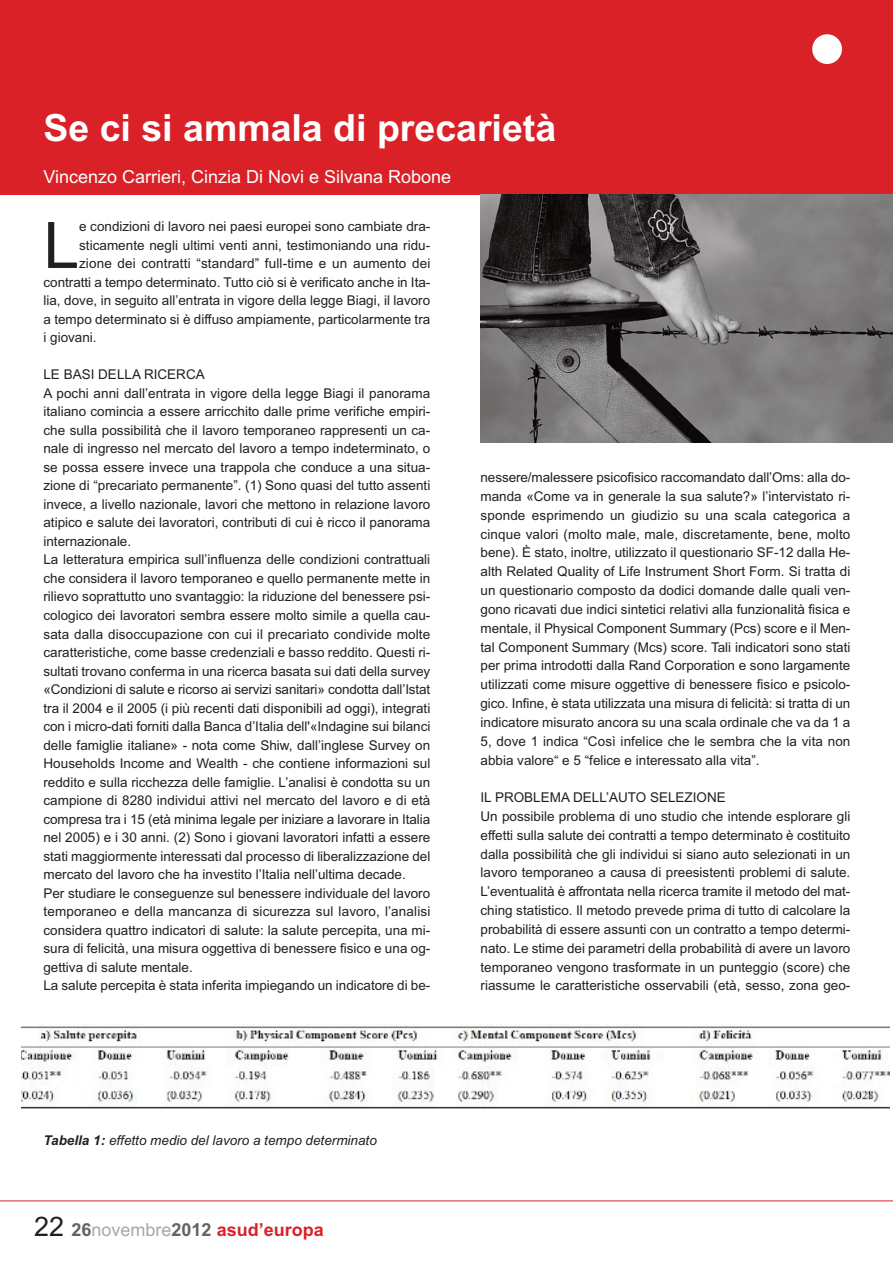
<style>
.page{position:relative;width:893px;height:1263px;background:#fff}
.page>*{position:absolute;margin:0;border:0;box-sizing:border-box;transform-origin:0 0}
.t1{font:64.2px "Arial";color:#231f20}
.t2{font:700 37.5px "Arial";color:#fff}
.t3{font:18px "Arial";color:#fff}
.t4{font:700 18px "Arial";color:#da2128}
.t5{font:13.5px/18.5px "Arial";color:#231f20}
.t6{font:italic 13.5px "Arial";color:#231f20}
.s1{font-weight:700}
.s2{font-weight:400;font-size:27px;color:#231f20}
.s3{color:#656262}
.s4{font-weight:400;color:#a9a7a6}
</style>
<div class="page">
<div style="left:0;top:0;width:892px;height:194px;background:#da2128"></div>
<div style="left:812px;top:34px;width:30px;height:30px;background:#fff;border-radius:50%"></div>
<img style="left:21px;top:1024px;width:868px;height:85px">
<hr style="left:0;top:1201px;width:892px;height:1px;background:#da2128">
<img style="left:480px;top:194px;width:412px;height:248px">
<h2 class="t2" style="left:43px;top:114px;width:514px">Se ci si ammala di precarietà</h2>
<h3 class="t3" style="left:43px;top:171px;width:409px">Vincenzo Carrieri, Cinzia Di Novi e Silvana Robone</h3>
<h1 class="t1" style="left:43px;top:222px;width:37px">L</h1>
<p class="t5" style="left:79px;top:218px;width:353px">e condizioni di lavoro nei paesi europei sono cambiate dra-</p>
<p class="t5" style="left:79px;top:237px;width:353px">sticamente negli ultimi venti anni, testimoniando una ridu-</p>
<p class="t5" style="left:79px;top:255px;width:353px">zione dei contratti “standard” full-time e un aumento dei</p>
<p class="t5" style="left:43px;top:274px;width:388px">contratti a tempo determinato. Tutto ciò si è verificato anche in Ita-</p>
<p class="t5" style="left:43px;top:293px;width:388px">lia, dove, in seguito all’entrata in vigore della legge Biagi, il lavoro</p>
<p class="t5" style="left:43px;top:311px;width:388px">a tempo determinato si è diffuso ampiamente, particolarmente tra</p>
<p class="t5" style="left:43px;top:330px;width:55px">i giovani.</p>
<p class="t5" style="left:43px;top:367px;width:388px">LE BASI DELLA RICERCA<br>A pochi anni dall’entrata in vigore della legge Biagi il panorama italiano comincia a essere arricchito dalle prime verifiche empiri&shy;che sulla possibilità che il lavoro temporaneo rappresenti un ca&shy;nale di ingresso nel mercato del lavoro a tempo indeterminato, o se possa essere invece una trappola che conduce a una situa&shy;zione di “precariato permanente”. (1) Sono quasi del tutto assenti invece, a livello nazionale, lavori che mettono in relazione lavoro atipico e salute dei lavoratori, contributi di cui è ricco il panorama internazionale.<br>La letteratura empirica sull’influenza delle condizioni contrattuali che considera il lavoro temporaneo e quello permanente mette in rilievo soprattutto uno svantaggio: la riduzione del benessere psi&shy;cologico dei lavoratori sembra essere molto simile a quella cau&shy;sata dalla disoccupazione con cui il precariato condivide molte caratteristiche, come basse credenziali e basso reddito. Questi ri&shy;sultati trovano conferma in una ricerca basata sui dati della survey «Condizioni di salute e ricorso ai servizi sanitari» condotta dall’Istat tra il 2004 e il 2005 (i più recenti dati disponibili ad oggi), integrati con i micro-dati forniti dalla Banca d’Italia dell'«Indagine sui bilanci delle famiglie italiane» - nota come Shiw, dall’inglese Survey on Households Income and Wealth - che contiene informazioni sul reddito e sulla ricchezza delle famiglie. L’analisi è condotta su un campione di 8280 individui attivi nel mercato del lavoro e di età compresa tra i 15 (età minima legale per iniziare a lavorare in Italia nel 2005) e i 30 anni. (2) Sono i giovani lavoratori infatti a essere stati maggiormente interessati dal processo di liberalizzazione del mercato del lavoro che ha investito l’Italia nell’ultima decade.<br>Per studiare le conseguenze sul benessere individuale del lavoro temporaneo e della mancanza di sicurezza sul lavoro, l’analisi considera quattro indicatori di salute: la salute percepita, una mi&shy;sura di felicità, una misura oggettiva di benessere fisico e una og&shy;gettiva di salute mentale.<br>La salute percepita è stata inferita impiegando un indicatore di be-</p>
<p class="t5" style="left:480px;top:469px;width:371px;text-align:justify">nessere/malessere psicofisico raccomandato dall’Oms: alla do&shy;manda «Come va in generale la sua salute?» l’intervistato ri&shy;sponde esprimendo un giudizio su una scala categorica a cinque valori (molto male, male, discretamente, bene, molto bene). È stato, inoltre, utilizzato il questionario SF-12 dalla He&shy;alth Related Quality of Life Instrument Short Form. Si tratta di un questionario composto da dodici domande dalle quali ven&shy;gono ricavati due indici sintetici relativi alla funzionalità fisica e mentale, il Physical Component Summary (Pcs) score e il Men&shy;tal Component Summary (Mcs) score. Tali indicatori sono stati per prima introdotti dalla Rand Corporation e sono largamente utilizzati come misure oggettive di benessere fisico e psicolo&shy;gico. Infine, è stata utilizzata una misura di felicità: si tratta di un indicatore misurato ancora su una scala ordinale che va da 1 a 5, dove 1 indica “Così infelice che le sembra che la vita non abbia valore“ e 5 “felice e interessato alla vita”.</p>
<p class="t5" style="left:480px;top:789px;width:371px">IL PROBLEMA DELL’AUTO SELEZIONE<br>Un possibile problema di uno studio che intende esplorare gli effetti sulla salute dei contratti a tempo determinato è costituito dalla possibilità che gli individui si siano auto selezionati in un lavoro temporaneo a causa di preesistenti problemi di salute.<br>L’eventualità è affrontata nella ricerca tramite il metodo del mat&shy;ching statistico. Il metodo prevede prima di tutto di calcolare la probabilità di essere assunti con un contratto a tempo determi&shy;nato. Le stime dei parametri della probabilità di avere un lavoro temporaneo vengono trasformate in un punteggio (score) che riassume le caratteristiche osservabili (età, sesso, zona geo-</p>
<p class="t6" style="left:43px;top:1135px;width:335px"><span class="s1">Tabella 1:</span> effetto medio del lavoro a tempo determinato</p>
<h3 class="t4" style="left:34px;top:1223px;width:291px"><span class="s2">22</span> <span class="s3">26</span><span class="s4">novembre</span><span class="s3">2012</span> asud’europa</h3>
</div>
